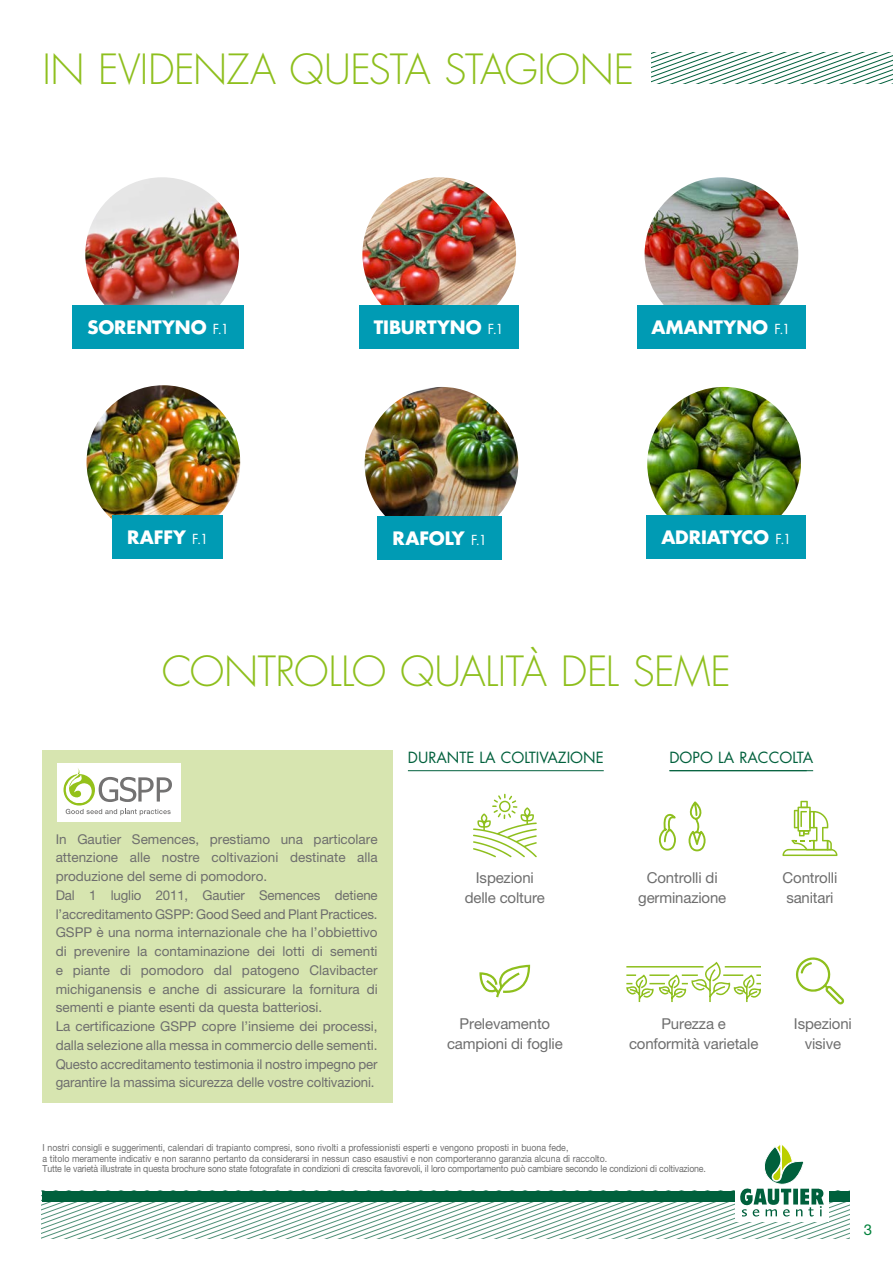
<style>
.page{position:relative;width:893px;height:1263px;background:#fff}
.page>*{position:absolute;margin:0;border:0;box-sizing:border-box;transform-origin:0 0}
.t1{font:300 40.5px "Futura Std";letter-spacing:-.015em;color:#8ebf1d}
.t2{font:700 18px "Futura Std";letter-spacing:-.005em;color:#fff}
.t3{font:15px/19.5px "Helvetica Neue LT Pro";letter-spacing:-.01em;color:#6e6e6e;text-align:center}
.t4{font:15px "Futura Std";color:#00603c}
.t5{font:15px "Helvetica Neue LT Pro";color:#00813b}
.t6{font:13.5px/18.8px "Helvetica Neue LT Pro";color:#6e6e6e}
.t7{font:9.75px/10.5px "Helvetica Neue LT Pro";color:#6e6e6e;scale:.9 1}
.s1{font-weight:400;font-size:13.5px}
</style>
<div class="page">
<svg style="left:42px;top:1144px;width:808px;height:94px"></svg>
<img style="left:365px;top:387px;width:153px;height:154px;border-radius:77px">
<div style="left:43px;top:751px;width:350px;height:352px;background:#d7e5b0"></div>
<div style="left:57px;top:763px;width:123px;height:59px;background:#fff"></div>
<svg style="left:63px;top:768px;width:109px;height:47px"></svg>
<svg style="left:651px;top:52px;width:242px;height:32px"></svg>
<img style="left:362px;top:177px;width:154px;height:154px;border-radius:77px">
<img style="left:645px;top:177px;width:153px;height:128px">
<hr style="left:408px;top:770px;width:196px;height:1px;background:#00603c">
<hr style="left:669px;top:770px;width:144px;height:1px;background:#00603c">
<svg style="left:479px;top:964px;width:52px;height:34px"></svg>
<svg style="left:782px;top:801px;width:55px;height:55px"></svg>
<svg style="left:626px;top:961px;width:135px;height:41px"></svg>
<svg style="left:658px;top:801px;width:48px;height:51px"></svg>
<svg style="left:473px;top:794px;width:64px;height:63px"></svg>
<svg style="left:795px;top:957px;width:49px;height:48px"></svg>
<div style="left:378px;top:517px;width:124px;height:43px;background:#009bb4"></div>
<div style="left:359px;top:305px;width:160px;height:44px;background:#009bb4"></div>
<div style="left:637px;top:305px;width:168px;height:44px;background:#009bb4"></div>
<img style="left:87px;top:385px;width:153px;height:154px;border-radius:77px">
<div style="left:112px;top:515px;width:111px;height:43px;background:#009bb4"></div>
<img style="left:85px;top:177px;width:154px;height:154px;border-radius:77px">
<div style="left:72px;top:305px;width:172px;height:44px;background:#009bb4"></div>
<img style="left:647px;top:387px;width:154px;height:154px;border-radius:77px">
<div style="left:646px;top:515px;width:160px;height:43px;background:#009bb4"></div>
<h1 class="t1" style="left:43px;top:44px;width:593px">IN EVIDENZA QUESTA STAGIONE</h1>
<h2 class="t2" style="left:87px;top:315px;width:143px">SORENTYNO <span class="s1">F.1</span></h2>
<h2 class="t2" style="left:374px;top:315px;width:132px">TIBURTYNO <span class="s1">F.1</span></h2>
<h2 class="t2" style="left:651px;top:315px;width:140px">AMANTYNO <span class="s1">F.1</span></h2>
<h2 class="t2" style="left:127px;top:525px;width:83px">RAFFY <span class="s1">F.1</span></h2>
<h2 class="t2" style="left:393px;top:526px;width:96px">RAFOLY <span class="s1">F.1</span></h2>
<h2 class="t2" style="left:661px;top:525px;width:132px">ADRIATYCO <span class="s1">F.1</span></h2>
<h1 class="t1" style="left:162px;top:647px;width:571px">CONTROLLO QUALITÀ DEL SEME</h1>
<p class="t4" style="left:408px;top:748px;width:197px">DURANTE LA COLTIVAZIONE</p>
<p class="t4" style="left:669px;top:748px;width:145px">DOPO LA RACCOLTA</p>
<p class="t6" style="left:56px;top:829px;width:323px">In Gautier Semences, prestiamo una particolare attenzione alle nostre coltivazioni destinate alla produzione del seme di pomodoro.<br>Dal 1 luglio 2011, Gautier Semences detiene l’accreditamento GSPP: Good Seed and Plant Practices.<br>GSPP è una norma internazionale che ha l’obbiettivo di prevenire la contaminazione dei lotti di sementi e piante di pomodoro dal patogeno Clavibacter michiganensis e anche di assicurare la fornitura di sementi e piante esenti da questa batteriosi.<br>La certificazione GSPP copre l’insieme dei processi, dalla selezione alla messa in commercio delle sementi.<br>Questo accreditamento testimonia il nostro impegno per garantire la massima sicurezza delle vostre coltivazioni.</p>
<p class="t3" style="left:465px;top:868px;width:82px">Ispezioni delle colture</p>
<p class="t3" style="left:638px;top:868px;width:90px">Controlli di germinazione</p>
<p class="t3" style="left:782px;top:868px;width:56px;text-align:left">Controlli sanitari</p>
<p class="t3" style="left:447px;top:1014px;width:117px">Prelevamento campioni di foglie</p>
<p class="t3" style="left:794px;top:1014px;width:59px">Ispezioni visive</p>
<p class="t3" style="left:629px;top:1014px;width:131px">Purezza e conformità varietale</p>
<p class="t7" style="left:43px;top:1142px;width:739px">I nostri consigli e suggerimenti, calendari di trapianto compresi, sono rivolti a professionisti esperti e vengono proposti in buona fede,<br>a titolo meramente indicativ e non saranno pertanto da considerarsi in nessun caso esaustivi e non comporteranno garanzia alcuna di raccolto.<br>Tutte le varietà illustrate in questa brochure sono state fotografate in condizioni di crescita favorevoli, il loro comportamento può cambiare secondo le condizioni di coltivazione.</p>
<p class="t5" style="left:864px;top:1221px;width:10px">3</p>
</div>
